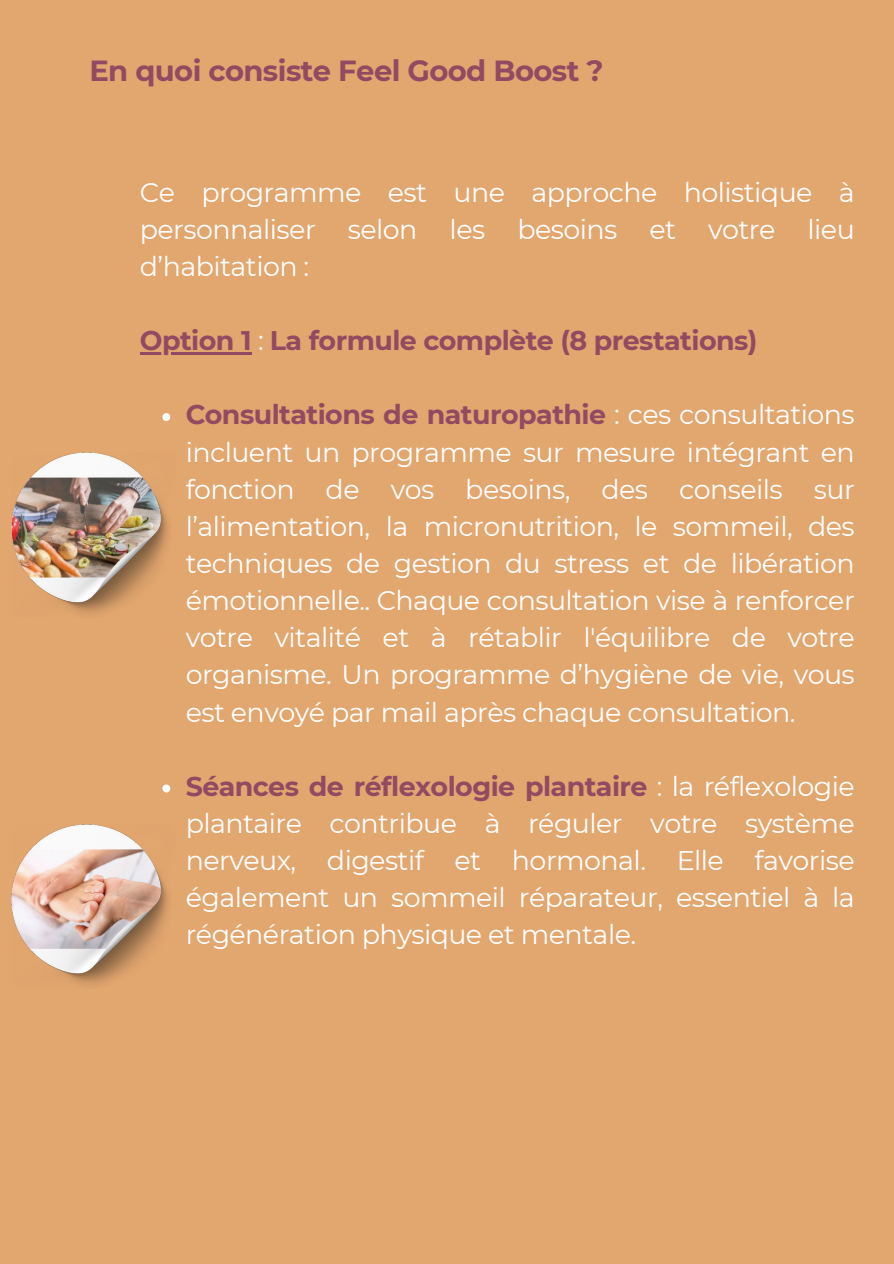
<style>
.page{position:relative;width:894px;height:1264px;background:#fff}
.page>*{position:absolute;margin:0;border:0;box-sizing:border-box;transform-origin:0 0}
.t1{font:700 29.1px "Montserrat";letter-spacing:-.02em;color:#924a62}
.t2{font:26.85px/37.2px "Montserrat";letter-spacing:-.02em;color:#fff;text-align:justify}
.t3{font:700 26.85px "Montserrat";letter-spacing:-.02em;color:#924a62}
.s1{font-weight:400;color:#fff}
.s2{font-weight:700;color:#924a62}
</style>
<div class="page">
<div style="left:0;top:0;width:893px;height:1263px;background:#e2a66f"></div>
<hr style="left:140px;top:352px;width:111px;height:2px;background:#924a62">
<svg style="left:162px;top:413px;width:8px;height:8px"></svg>
<svg style="left:162px;top:784px;width:8px;height:8px"></svg>
<img style="left:12px;top:453px;width:156px;height:161px">
<img style="left:12px;top:824px;width:156px;height:161px">
<p class="t1" style="left:89px;top:53px;width:515px">En quoi consiste Feel Good Boost ?</p>
<h1 class="t2" style="left:140px;top:173px;width:716px">Ce programme est une approche holistique à personnaliser selon les besoins et votre lieu d’habitation :</h1>
<p class="t3" style="left:140px;top:324px;width:619px">Option 1 <span class="s1">:</span> La formule complète (8 prestations)</p>
<p class="t2" style="left:186px;top:396px;width:670px"><span class="s2">Consultations de naturopathie</span> : ces consultations incluent un programme sur mesure intégrant en fonction de vos besoins, des conseils sur l’alimentation, la micronutrition, le sommeil, des techniques de gestion du stress et de libération émotionnelle.. Chaque consultation vise à renforcer votre vitalité et à rétablir l'équilibre de votre organisme. Un programme d’hygiène de vie, vous est envoyé par mail après chaque consultation.</p>
<p class="t2" style="left:186px;top:767px;width:670px"><span class="s2">Séances de réflexologie plantaire</span> : la réflexologie plantaire contribue à réguler votre système nerveux, digestif et hormonal. Elle favorise également un sommeil réparateur, essentiel à la régénération physique et mentale.</p>
</div>
